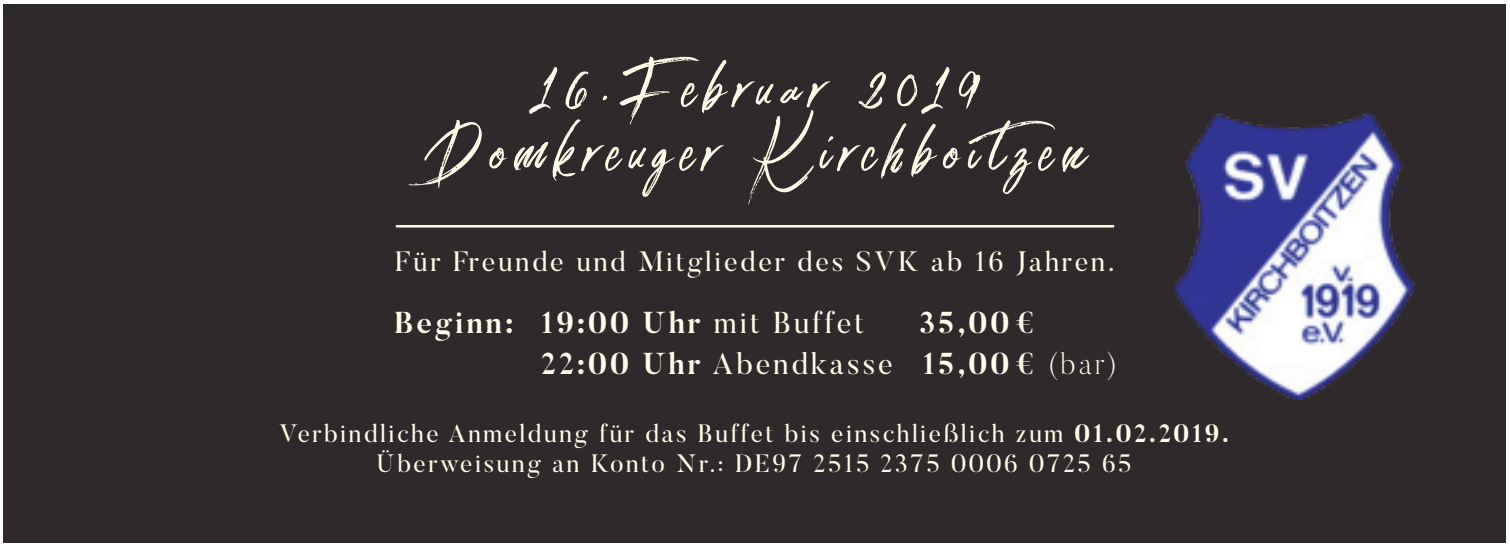
<style>
.page{position:relative;width:1510px;height:546px;background:#fff}
.page>*{position:absolute;margin:0;border:0;box-sizing:border-box;transform-origin:0 0}
.t1{font:95px "Connoisseurs";letter-spacing:.1em;color:#fffde9}
.t2{font:30px "Butler";letter-spacing:.1em;color:#fffde9}
.t3{font:700 30px/41px "Butler";letter-spacing:.1em;color:#fffde9}
.t4{font:27.75px "Butler";letter-spacing:.1em;color:#fffde9}
.t5{font:25px/30px "Butler";letter-spacing:.1em;color:#fffde9;text-align:center}
.s1{font-weight:700}
.s2{font-weight:200}
</style>
<div class="page">
<div style="left:4px;top:4px;width:1502px;height:538px;background:#2e2a2b"></div>
<hr style="left:396px;top:225px;width:718px;height:2px;background:#fffde9">
<img style="left:1173px;top:113px;width:242px;height:286px">
<h1 class="t1" style="left:529px;top:15px;width:453px">16.Februar 2019</h1>
<h1 class="t1" style="left:423px;top:79px;width:665px">Domkreuger Kirchboitzen</h1>
<p class="t4" style="left:395px;top:244px;width:720px">Für Freunde und Mitglieder des SVK ab 16 Jahren.</p>
<p class="t3" style="left:394px;top:303px;width:121px">Beginn:</p>
<p class="t2" style="left:541px;top:304px;width:325px"><span class="s1">19:00 Uhr</span> mit Buffet</p>
<p class="t3" style="left:919px;top:303px;width:199px">35,00€<br>15,00€ <span class="s2">(bar)</span></p>
<p class="t2" style="left:541px;top:345px;width:353px"><span class="s1">22:00 Uhr</span> Abendkasse</p>
<p class="t5" style="left:279px;top:417px;width:951px">Verbindliche Anmeldung für das Buffet bis einschließlich zum <span class="s1">01.02.2019.<br></span>Überweisung an Konto Nr.: DE97 2515 2375 0006 0725 65</p>
</div>
